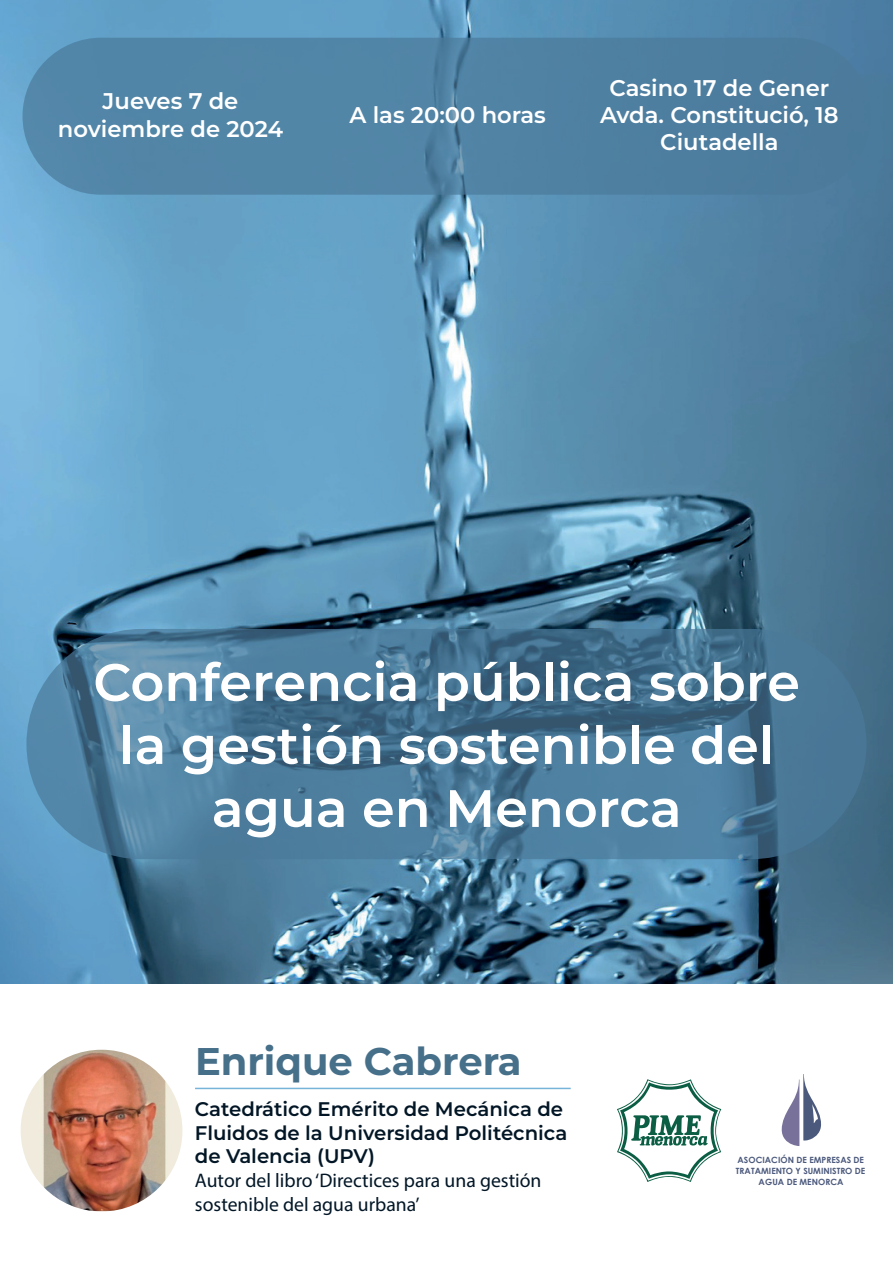
<style>
.page{position:relative;width:893px;height:1263px;background:#fff}
.page>*{position:absolute;margin:0;border:0;box-sizing:border-box;transform-origin:0 0}
.t1{font:100 52.5px/63px "Montserrat";color:#fff;text-align:center}
.t2{font:100 38.55px "Montserrat";color:#466f8a}
.t3{font:100 22.65px/27.2px "Montserrat";color:#fff;text-align:center}
.t4{font:100 19.65px/23.5px "Montserrat";color:#021626}
.t5{font:19.65px/23.5px "Myriad Pro";color:#021626}
.t6{font:700 8.55px/10.5px "Century Gothic";letter-spacing:.005em;color:#4b597c;text-align:center}
</style>
<div class="page">
<hr style="left:195px;top:1088px;width:376px;height:1px;background:#76b4d9">
<img style="left:21px;top:1050px;width:161px;height:161px;border-radius:81px">
<img style="left:0;top:0;width:893px;height:983px">
<svg style="left:26px;top:629px;width:840px;height:230px;background:#4a7897"></svg>
<div style="left:23px;top:38px;width:847px;height:157px;background:#5184a6;border-radius:78px"></div>
<svg style="left:617px;top:1079px;width:104px;height:103px"></svg>
<svg style="left:782px;top:1074px;width:39px;height:72px"></svg>
<p class="t3" style="left:58px;top:87px;width:227px">Jueves 7 de noviembre de 2024</p>
<p class="t3" style="left:350px;top:101px;width:198px">A las 20:00 horas</p>
<p class="t3" style="left:600px;top:73px;width:240px">Casino 17 de Gener<br>Avda. Constitució, 18<br>Ciutadella</p>
<h1 class="t1" style="left:93px;top:649px;width:708px">Conferencia pública sobre la gestión sostenible del agua en Menorca</h1>
<h2 class="t2" style="left:195px;top:1035px;width:328px">Enrique Cabrera</h2>
<p class="t4" style="left:195px;top:1097px;width:374px">Catedrático Emérito de Mecánica de<br>Fluidos de la Universidad Politécnica de Valencia (UPV)</p>
<p class="t5" style="left:195px;top:1168px;width:348px">Autor del libro ‘Directices para una gestión sostenible del agua urbana’</p>
<p class="t6" style="left:736px;top:1155px;width:131px">ASOCIACIÓN DE EMPRESAS DE<br>TRATAMIENTO Y SUMINISTRO DE<br>AGUA DE MENORCA</p>
</div>
